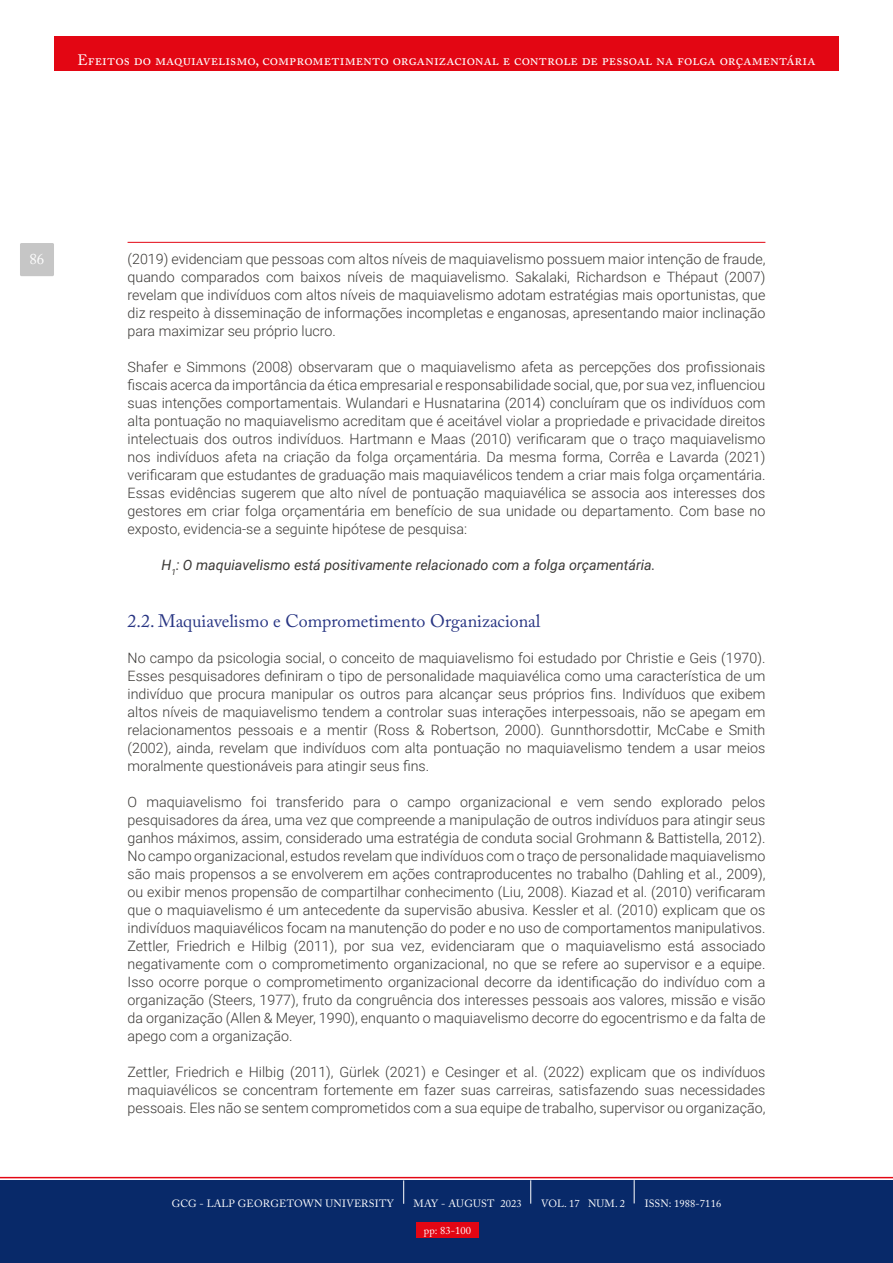
<style>
.page{position:relative;width:893px;height:1263px;background:#fff}
.page>*{position:absolute;margin:0;border:0;box-sizing:border-box;transform-origin:0 0}
.t1{font:18px "Adobe Caslon Pro";color:#283583}
.t2{font:15px "Adobe Caslon Pro";letter-spacing:.005em;color:#fff}
.t3{font:300 14.25px/18px "Roboto";color:#3a3835;text-align:justify}
.t4{font:italic 14.25px "Roboto";color:#3a3835}
.t5{font:10.5px "Adobe Caslon Pro";letter-spacing:.01em;color:#fff}
</style>
<div class="page">
<div style="left:54px;top:37px;width:785px;height:34px;background:#e30613"></div>
<div style="left:0;top:1180px;width:893px;height:83px;background:#082969"></div>
<div style="left:416px;top:1222px;width:63px;height:15px;background:#e30613"></div>
<div style="left:20px;top:243px;width:34px;height:33px;background:#c6c6c6;border-radius:2px"></div>
<hr style="left:128px;top:242px;width:637px;height:1px;background:#e30613">
<svg style="left:0;top:1177px;width:893px;height:27px"></svg>
<p class="t2" style="left:77px;top:51px;width:740px">Efeitos do maquiavelismo, comprometimento organizacional e controle de pessoal na folga orçamentária</p>
<p class="t2" style="left:29px;top:250px;width:16px">86</p>
<p class="t3" style="left:128px;top:250px;width:639px">(2019) evidenciam que pessoas com altos níveis de maquiavelismo possuem maior intenção de fraude, quando comparados com baixos níveis de maquiavelismo. Sakalaki, Richardson e Thépaut (2007) revelam que indivíduos com altos níveis de maquiavelismo adotam estratégias mais oportunistas, que diz respeito à disseminação de informações incompletas e enganosas, apresentando maior inclinação para maximizar seu próprio lucro.</p>
<p class="t3" style="left:128px;top:358px;width:639px">Shafer e Simmons (2008) observaram que o maquiavelismo afeta as percepções dos profissionais fiscais acerca da importância da ética empresarial e responsabilidade social, que, por sua vez, influenciou suas intenções comportamentais. Wulandari e Husnatarina (2014) concluíram que os indivíduos com alta pontuação no maquiavelismo acreditam que é aceitável violar a propriedade e privacidade direitos intelectuais dos outros indivíduos. Hartmann e Maas (2010) verificaram que o traço maquiavelismo nos indivíduos afeta na criação da folga orçamentária. Da mesma forma, Corrêa e Lavarda (2021) verificaram que estudantes de graduação mais maquiavélicos tendem a criar mais folga orçamentária.<br>Essas evidências sugerem que alto nível de pontuação maquiavélica se associa aos interesses dos gestores em criar folga orçamentária em benefício de sua unidade ou departamento. Com base no exposto, evidencia-se a seguinte hipótese de pesquisa:</p>
<p class="t4" style="left:162px;top:555px;width:495px">H<sub>1</sub>: O maquiavelismo está positivamente relacionado com a folga orçamentária.</p>
<p class="t1" style="left:128px;top:611px;width:414px">2.2. Maquiavelismo e Comprometimento Organizacional</p>
<p class="t3" style="left:128px;top:649px;width:639px">No campo da psicologia social, o conceito de maquiavelismo foi estudado por Christie e Geis (1970).<br>Esses pesquisadores definiram o tipo de personalidade maquiavélica como uma característica de um indivíduo que procura manipular os outros para alcançar seus próprios fins. Indivíduos que exibem altos níveis de maquiavelismo tendem a controlar suas interações interpessoais, não se apegam em relacionamentos pessoais e a mentir (Ross &amp; Robertson, 2000). Gunnthorsdottir, McCabe e Smith (2002), ainda, revelam que indivíduos com alta pontuação no maquiavelismo tendem a usar meios moralmente questionáveis para atingir seus fins.</p>
<p class="t3" style="left:128px;top:793px;width:639px">O maquiavelismo foi transferido para o campo organizacional e vem sendo explorado pelos pesquisadores da área, uma vez que compreende a manipulação de outros indivíduos para atingir seus ganhos máximos, assim, considerado uma estratégia de conduta social Grohmann &amp; Battistella, 2012).<br>No campo organizacional, estudos revelam que indivíduos com o traço de personalidade maquiavelismo são mais propensos a se envolverem em ações contraproducentes no trabalho (Dahling et al., 2009), ou exibir menos propensão de compartilhar conhecimento (Liu, 2008). Kiazad et al. (2010) verificaram que o maquiavelismo é um antecedente da supervisão abusiva. Kessler et al. (2010) explicam que os indivíduos maquiavélicos focam na manutenção do poder e no uso de comportamentos manipulativos.<br>Zettler, Friedrich e Hilbig (2011), por sua vez, evidenciaram que o maquiavelismo está associado negativamente com o comprometimento organizacional, no que se refere ao supervisor e a equipe.<br>Isso ocorre porque o comprometimento organizacional decorre da identificação do indivíduo com a organização (Steers, 1977), fruto da congruência dos interesses pessoais aos valores, missão e visão da organização (Allen &amp; Meyer, 1990), enquanto o maquiavelismo decorre do egocentrismo e da falta de apego com a organização.</p>
<p class="t3" style="left:128px;top:1063px;width:639px">Zettler, Friedrich e Hilbig (2011), Gürlek (2021) e Cesinger et al. (2022) explicam que os indivíduos maquiavélicos se concentram fortemente em fazer suas carreiras, satisfazendo suas necessidades pessoais. Eles não se sentem comprometidos com a sua equipe de trabalho, supervisor ou organização,</p>
<p class="t5" style="left:172px;top:1197px;width:224px">GCG - LALP GEORGETOWN UNIVERSITY</p>
<p class="t5" style="left:414px;top:1197px;width:110px">MAY - AUGUST 2023</p>
<p class="t5" style="left:541px;top:1197px;width:85px">VOL. 17 NUM. 2</p>
<p class="t5" style="left:645px;top:1197px;width:78px">ISSN: 1988-7116</p>
<p class="t5" style="left:424px;top:1224px;width:49px">pp: 83-100</p>
</div>
